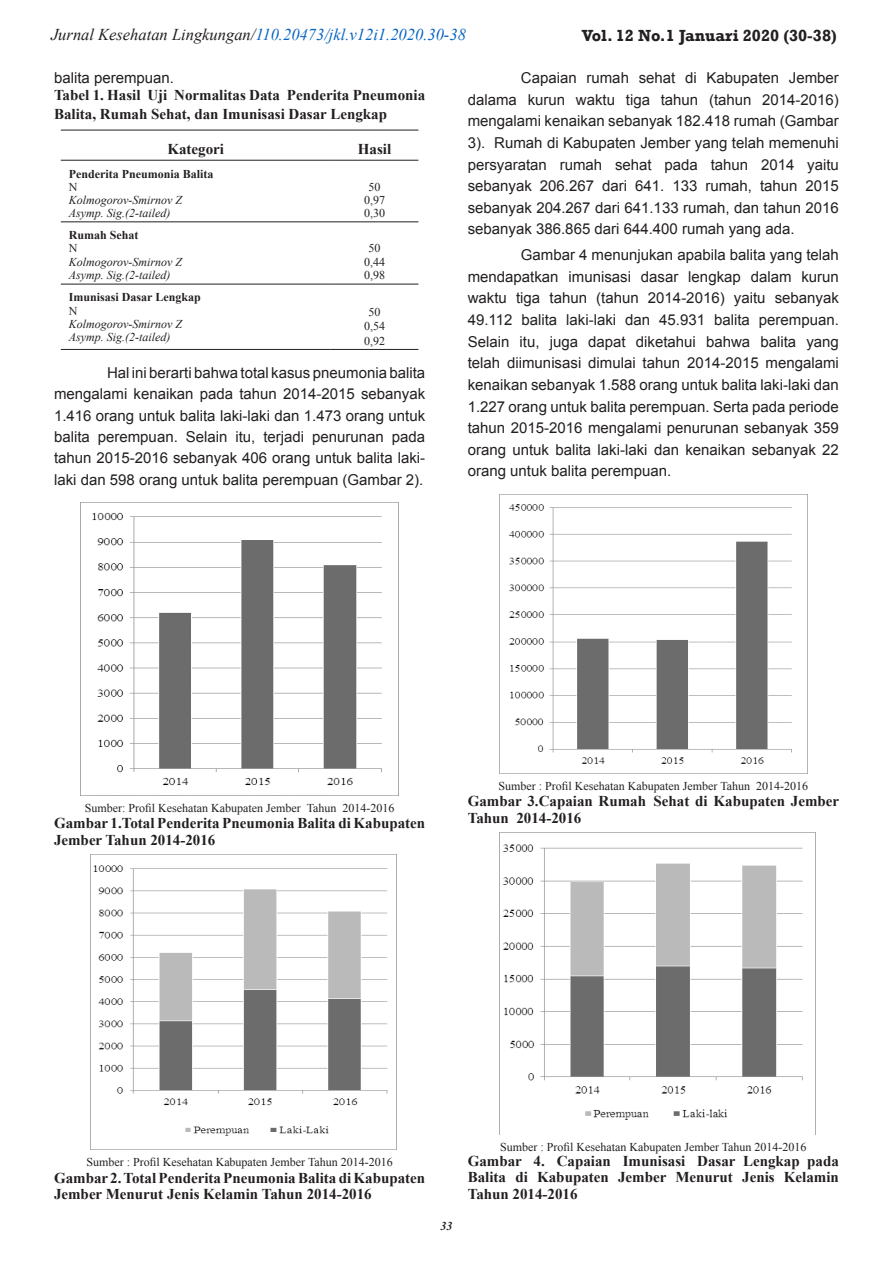
<style>
.page{position:relative;width:893px;height:1263px;background:#fff}
.page>*{position:absolute;margin:0;border:0;box-sizing:border-box;transform-origin:0 0}
.t1{font:italic 16.5px "Times New Roman";color:#0563c1}
.t2{font:700 16.5px "Rockwell";color:#231f20}
.isi_sub_1{font:15px/21.6px "Arial";color:#231f20;text-align:justify}
.judul_tabel{font:700 15px/16.5px "Times New Roman";color:#231f20}
.List_Paragraph{font:12px "Times New Roman";color:#231f20}
.t3{font:italic 12px "Times New Roman";color:#231f20}
.t4{font:700 12px "Times New Roman";color:#231f20}
.t5{font:italic 700 12px "Times New Roman";color:#231f20}
.s1{color:#231f20}
.s2{color:#fff}
</style>
<div class="page">
<hr style="left:61px;top:130px;width:270px;height:1px;background:#231f20">
<hr style="left:331px;top:130px;width:87px;height:1px;background:#231f20">
<hr style="left:61px;top:349px;width:270px;height:1px;background:#231f20">
<hr style="left:331px;top:349px;width:87px;height:1px;background:#231f20">
<hr style="left:61px;top:160px;width:270px;height:1px;background:#231f20">
<hr style="left:331px;top:160px;width:87px;height:1px;background:#231f20">
<hr style="left:61px;top:221px;width:270px;height:1px;background:#231f20">
<hr style="left:331px;top:221px;width:87px;height:1px;background:#231f20">
<hr style="left:61px;top:284px;width:270px;height:1px;background:#231f20">
<hr style="left:331px;top:284px;width:87px;height:1px;background:#231f20">
<img style="left:92px;top:503px;width:307px;height:292px">
<img style="left:90px;top:855px;width:307px;height:294px">
<img style="left:499px;top:495px;width:309px;height:278px">
<img style="left:499px;top:832px;width:316px;height:302px">
<p class="t1" style="left:51px;top:23px;width:416px"><span class="s1">Jurnal Kesehatan Lingkungan/</span>110.20473/jkl.v12i1.2020.30-38</p>
<p class="t2" style="left:582px;top:26px;width:257px">Vol. 12 No.1 Januari 2020 (30-38)</p>
<p class="isi_sub_1" style="left:54px;top:67px;width:122px">balita perempuan.</p>
<p class="judul_tabel" style="left:54px;top:86px;width:373px;line-height:18.9px">Tabel 1. Hasil Uji Normalitas Data Penderita Pneumonia<br>Balita, Rumah Sehat, dan Imunisasi Dasar Lengkap</p>
<p class="judul_tabel" style="left:167px;top:140px;width:58px">Kategori</p>
<p class="judul_tabel" style="left:358px;top:140px;width:35px">Hasil</p>
<p class="t4" style="left:69px;top:165px;width:146px">Penderita Pneumonia Balita</p>
<p class="List_Paragraph" style="left:69px;top:179px;width:10px">N</p>
<p class="t3" style="left:69px;top:192px;width:115px">Kolmogorov-Smirnov Z</p>
<p class="t3" style="left:69px;top:205px;width:103px">Asymp. Sig.(2-tailed)</p>
<p class="List_Paragraph" style="left:369px;top:179px;width:13px">50</p>
<p class="List_Paragraph" style="left:364px;top:192px;width:22px">0,97</p>
<p class="List_Paragraph" style="left:364px;top:205px;width:22px">0,30</p>
<p class="t4" style="left:69px;top:227px;width:71px">Rumah Sehat</p>
<p class="List_Paragraph" style="left:69px;top:240px;width:10px">N</p>
<p class="t3" style="left:69px;top:253px;width:115px">Kolmogorov-Smirnov Z</p>
<p class="t3" style="left:69px;top:267px;width:103px">Asymp. Sig.(2-tailed)</p>
<p class="List_Paragraph" style="left:369px;top:240px;width:13px">50</p>
<p class="List_Paragraph" style="left:364px;top:254px;width:22px">0,44</p>
<p class="List_Paragraph" style="left:364px;top:267px;width:22px">0,98</p>
<p class="t4" style="left:69px;top:289px;width:133px">Imunisasi Dasar Lengkap</p>
<p class="List_Paragraph" style="left:69px;top:303px;width:10px">N</p>
<p class="t3" style="left:69px;top:316px;width:115px">Kolmogorov-Smirnov Z</p>
<p class="t3" style="left:69px;top:329px;width:103px">Asymp. Sig.(2-tailed)</p>
<p class="List_Paragraph" style="left:369px;top:304px;width:13px">50</p>
<p class="List_Paragraph" style="left:364px;top:318px;width:22px">0,54</p>
<p class="List_Paragraph" style="left:364px;top:333px;width:22px">0,92</p>
<p class="isi_sub_1" style="left:54px;top:362px;width:373px;text-indent:53px">Hal ini berarti bahwa total kasus pneumonia balita mengalami kenaikan pada tahun 2014-2015 sebanyak 1.416 orang untuk balita laki-laki dan 1.473 orang untuk balita perempuan. Selain itu, terjadi penurunan pada tahun 2015-2016 sebanyak 406 orang untuk balita laki&shy;laki dan 598 orang untuk balita perempuan (Gambar 2).</p>
<p class="isi_sub_1" style="left:468px;top:67px;width:373px;text-indent:53px">Capaian rumah sehat di Kabupaten Jember dalama kurun waktu tiga tahun (tahun 2014-2016) mengalami kenaikan sebanyak 182.418 rumah (Gambar 3). Rumah di Kabupaten Jember yang telah memenuhi persyaratan rumah sehat pada tahun 2014 yaitu sebanyak 206.267 dari 641. 133 rumah, tahun 2015 sebanyak 204.267 dari 641.133 rumah, dan tahun 2016 sebanyak 386.865 dari 644.400 rumah yang ada.</p>
<p class="isi_sub_1" style="left:468px;top:244px;width:373px;text-indent:53px">Gambar 4 menunjukan apabila balita yang telah mendapatkan imunisasi dasar lengkap dalam kurun waktu tiga tahun (tahun 2014-2016) yaitu sebanyak 49.112 balita laki-laki dan 45.931 balita perempuan.<br>Selain itu, juga dapat diketahui bahwa balita yang telah diimunisasi dimulai tahun 2014-2015 mengalami kenaikan sebanyak 1.588 orang untuk balita laki-laki dan 1.227 orang untuk balita perempuan. Serta pada periode tahun 2015-2016 mengalami penurunan sebanyak 359 orang untuk balita laki-laki dan kenaikan sebanyak 22 orang untuk balita perempuan.</p>
<p class="List_Paragraph" style="left:85px;top:800px;width:311px">Sumber: Profil Kesehatan Kabupaten Jember<span class="s2">_</span>Tahun<span class="s2">_</span>2014-2016</p>
<p class="judul_tabel" style="left:54px;top:814px;width:373px">Gambar 1.Total Penderita Pneumonia Balita di Kabupaten<br>Jember Tahun 2014-2016</p>
<p class="List_Paragraph" style="left:499px;top:777px;width:311px">Sumber : Profil Kesehatan Kabupaten Jember Tahun<span class="s2">_</span>2014-2016</p>
<p class="judul_tabel" style="left:468px;top:792px;width:373px">Gambar 3.Capaian Rumah<span class="s2">_</span>Sehat di Kabupaten Jember<br>Tahun<span class="s2">_</span>2014-2016</p>
<p class="List_Paragraph" style="left:86px;top:1154px;width:308px">Sumber : Profil Kesehatan Kabupaten Jember Tahun 2014-2016</p>
<p class="judul_tabel" style="left:54px;top:1169px;width:373px">Gambar 2. Total Penderita Pneumonia Balita di Kabupaten<br>Jember Menurut Jenis Kelamin Tahun 2014-2016</p>
<p class="t5" style="left:440px;top:1218px;width:13px">33</p>
<p class="List_Paragraph" style="left:500px;top:1138px;width:308px">Sumber : Profil Kesehatan Kabupaten Jember Tahun 2014-2016</p>
<p class="judul_tabel" style="left:468px;top:1153px;width:373px;text-align:justify">Gambar 4. Capaian Imunisasi Dasar<span class="s2">_</span>Lengkap<span class="s2">_</span>pada Balita di Kabupaten Jember Menurut Jenis Kelamin Tahun 2014-2016</p>
</div>
